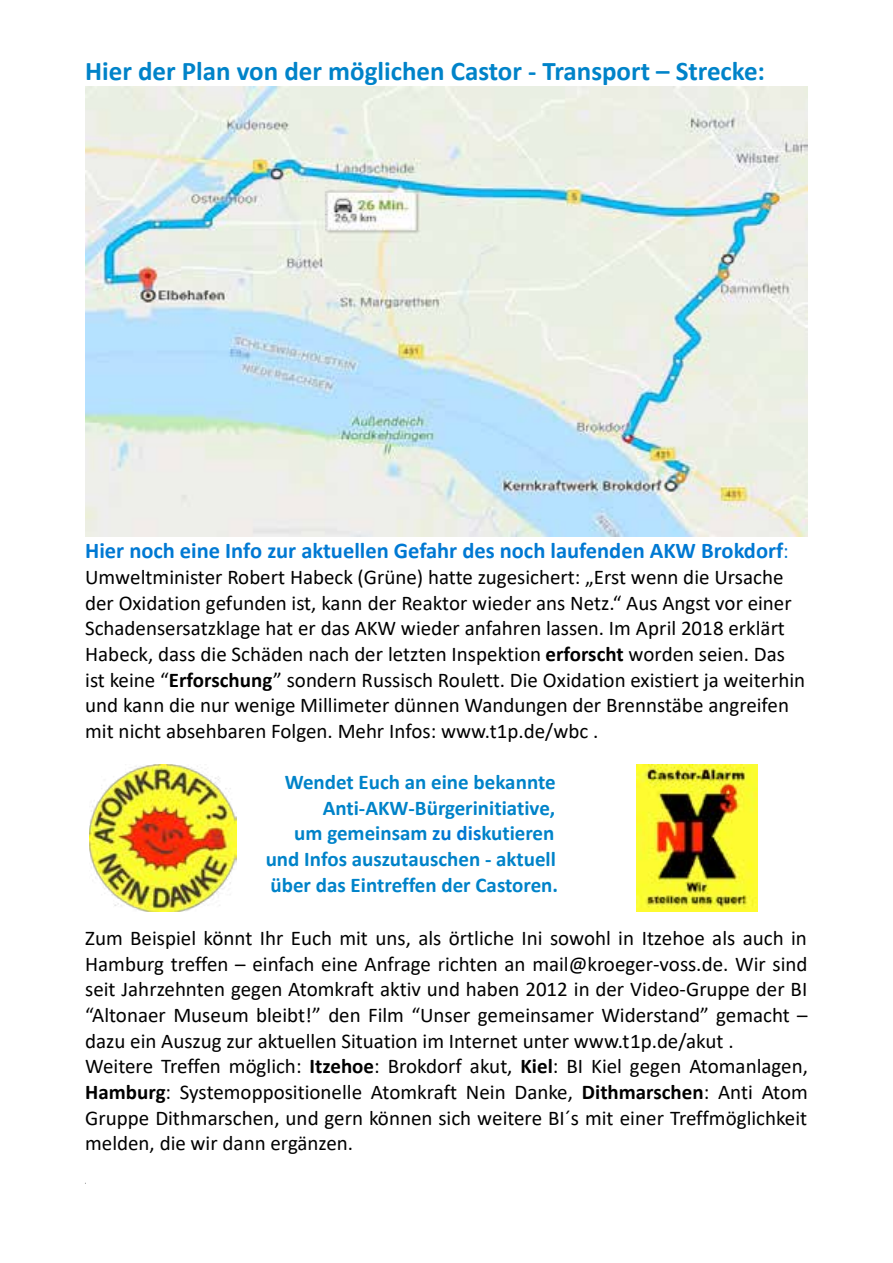
<style>
.page{position:relative;width:893px;height:1263px;background:#fff}
.page>*{position:absolute;margin:0;border:0;box-sizing:border-box;transform-origin:0 0}
.t1{font:700 27px "Calibri";color:#0083c9}
.t2{font:700 22.5px "Calibri";color:#0079d3}
.t3{font:21px/25.7px "Calibri";color:#000}
.t4{font:700 21px/25.7px "Calibri";color:#0083c9;text-align:right}
.s1{font-weight:400;font-size:21px}
.s2{font-weight:700}
.s3{color:#0079d3}
</style>
<div class="page">
<img style="left:85px;top:87px;width:723px;height:449px">
<img style="left:89px;top:764px;width:147px;height:147px">
<img style="left:636px;top:764px;width:122px;height:147px">
<p class="t1" style="left:85px;top:52px;width:681px">Hier der Plan von der möglichen Castor ‐ Transport – Strecke:</p>
<p class="t2" style="left:85px;top:534px;width:705px">Hier noch eine Info zur aktuellen Gefahr des noch laufenden AKW Brokdorf<span class="s1">:</span></p>
<p class="t3" style="left:85px;top:564px;width:722px">Umweltminister Robert Habeck (Grüne) hatte zugesichert: „Erst wenn die Ursache der Oxidation gefunden ist, kann der Reaktor wieder ans Netz.“ Aus Angst vor einer Schadensersatzklage hat er das AKW wieder anfahren lassen. Im April 2018 erklärt Habeck, dass die Schäden nach der letzten Inspektion <span class="s2">erforscht</span> worden seien. Das ist keine “<span class="s2">Erforschung</span>” sondern Russisch Roulett. Die Oxidation existiert ja weiterhin und kann die nur wenige Millimeter dünnen Wandungen der Brennstäbe angreifen mit nicht absehbaren Folgen. Mehr Infos: www.t1p.de/wbc .</p>
<p class="t4" style="left:266px;top:769px;width:294px">Wendet Euch an eine bekannte<br>Anti‐AKW‐Bürgerinitiative,<br>um gemeinsam <span class="s3">zu dis</span>kutieren und Infos auszutauschen ‐ aktuell über das Eintreffen der Castoren.</p>
<p class="t3" style="left:85px;top:925px;width:724px">Zum Beispiel könnt Ihr Euch mit uns, als örtliche Ini sowohl in Itzehoe als auch in Hamburg treffen – einfach eine Anfrage richten an mail@kroeger‐voss.de. Wir sind seit Jahrzehnten gegen Atomkraft aktiv und haben 2012 in der Video‐Gruppe der BI “Altonaer Museum bleibt!” den Film “Unser gemeinsamer Widerstand” gemacht – dazu ein Auszug zur aktuellen Situation im Internet unter www.t1p.de/akut .<br>Weitere Treffen möglich: <span class="s2">Itzehoe</span>: Brokdorf akut, <span class="s2">Kiel</span>: BI Kiel gegen Atomanlagen, <span class="s2">Hamburg</span>: Systemoppositionelle Atomkraft Nein Danke, <span class="s2">Dithmarschen</span>: Anti Atom Gruppe Dithmarschen, und gern können sich weitere BI´s mit einer Treffmöglichkeit melden, die wir dann ergänzen.</p>
</div>
